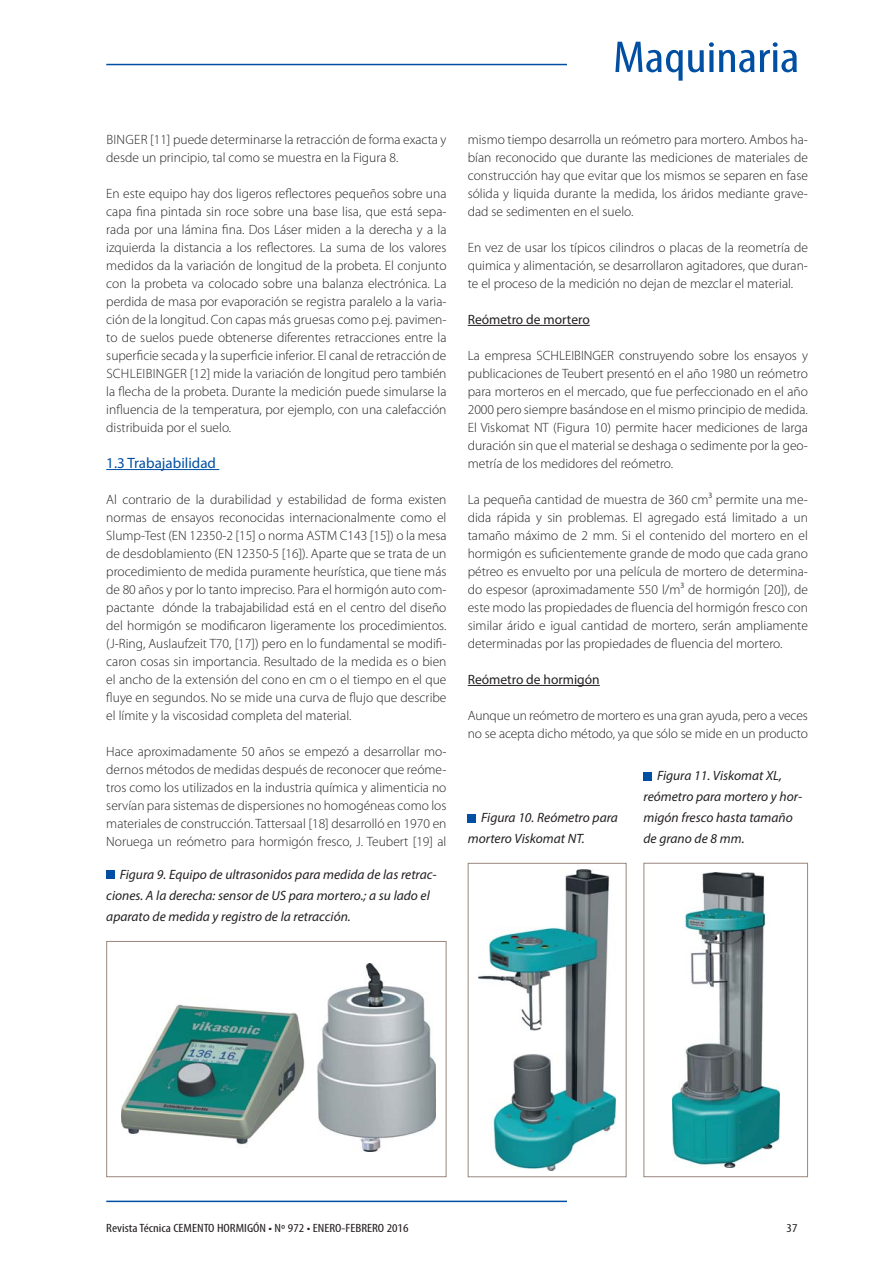
<style>
.page{position:relative;width:893px;height:1263px;background:#fff}
.page>*{position:absolute;margin:0;border:0;box-sizing:border-box;transform-origin:0 0}
.t1{font:condensed 45px "Myriad Pro";color:#004fa3;scale:1.18 1}
.t2{font:15px "Myriad Pro";color:#004fa3}
.t3{font:300 13.5px/18px "Myriad Pro";color:#231f20;text-align:justify}
.t4{font:italic 13.5px/21px "Myriad Pro";color:#231f20}
.t5{font:13.5px "Myriad Pro";color:#231f20}
.t6{font:condensed 12px "Myriad Pro";color:#231f20;scale:1.18 1}
</style>
<div class="page">
<hr style="left:106px;top:1200px;width:461px;height:2px;background:#004fa3">
<hr style="left:106px;top:64px;width:461px;height:1px;background:#004fa3">
<hr style="left:106px;top:469px;width:113px;height:1px;background:#004fa3">
<hr style="left:468px;top:325px;width:122px;height:1px;background:#231f20">
<hr style="left:468px;top:685px;width:132px;height:1px;background:#231f20">
<img style="left:479px;top:870px;width:137px;height:300px">
<div style="left:468px;top:863px;width:158px;height:314px;border:1px solid #99877d"></div>
<img style="left:122px;top:964px;width:313px;height:187px">
<div style="left:106px;top:941px;width:340px;height:236px;border:1px solid #99877d"></div>
<div style="left:468px;top:814px;width:8px;height:8px;background:#004fa3"></div>
<div style="left:106px;top:871px;width:8px;height:8px;background:#004fa3"></div>
<img style="left:672px;top:873px;width:107px;height:294px">
<div style="left:643px;top:863px;width:165px;height:314px;border:1px solid #99877d"></div>
<div style="left:643px;top:772px;width:9px;height:8px;background:#004fa3"></div>
<p class="t3" style="left:106px;top:132px;width:342px">BINGER [11] puede determinarse la retracción de forma exacta y desde un principio, tal como se muestra en la Figura 8.</p>
<p class="t3" style="left:106px;top:186px;width:342px">En este equipo hay dos ligeros reflectores pequeños sobre una capa fina pintada sin roce sobre una base lisa, que está sepa&shy;rada por una lámina fina. Dos Láser miden a la derecha y a la izquierda la distancia a los reflectores. La suma de los valores medidos da la variación de longitud de la probeta. El conjunto con la probeta va colocado sobre una balanza electrónica. La perdida de masa por evaporación se registra paralelo a la varia&shy;ción de la longitud. Con capas más gruesas como p.ej. pavimen&shy;to de suelos puede obtenerse diferentes retracciones entre la superficie secada y la superficie inferior. El canal de retracción de SCHLEIBINGER [12] mide la variación de longitud pero también la flecha de la probeta. Durante la medición puede simularse la influencia de la temperatura, por ejemplo, con una calefacción distribuida por el suelo.</p>
<p class="t2" style="left:106px;top:457px;width:111px">1.3 Trabajabilidad</p>
<p class="t3" style="left:106px;top:492px;width:342px">Al contrario de la durabilidad y estabilidad de forma existen normas de ensayos reconocidas internacionalmente como el Slump-Test (EN 12350-2 [15] o norma ASTM C143 [15]) o la mesa de desdoblamiento (EN 12350-5 [16]). Aparte que se trata de un procedimiento de medida puramente heurística, que tiene más de 80 años y por lo tanto impreciso. Para el hormigón auto com&shy;pactante dónde la trabajabilidad está en el centro del diseño del hormigón se modificaron ligeramente los procedimientos. (J-Ring, Auslaufzeit T70, [17]) pero en lo fundamental se modifi&shy;caron cosas sin importancia. Resultado de la medida es o bien el ancho de la extensión del cono en cm o el tiempo en el que fluye en segundos. No se mide una curva de flujo que describe el límite y la viscosidad completa del material.</p>
<p class="t3" style="left:106px;top:744px;width:342px">Hace aproximadamente 50 años se empezó a desarrollar mo&shy;dernos métodos de medidas después de reconocer que reóme&shy;tros como los utilizados en la industria química y alimenticia no servían para sistemas de dispersiones no homogéneas como los materiales de construcción. Tattersaal [18] desarrolló en 1970 en Noruega un reómetro para hormigón fresco, J. Teubert [19] al</p>
<p class="t4" style="left:106px;top:865px;width:332px;text-indent:13px">Figura 9. Equipo de ultrasonidos para medida de las retrac&shy;ciones. A la derecha: sensor de US para mortero.; a su lado el aparato de medida y registro de la retracción.</p>
<h1 class="t1" style="left:613px;top:40px;width:159px">Maquinaria</h1>
<p class="t3" style="left:468px;top:132px;width:342px">mismo tiempo desarrolla un reómetro para mortero. Ambos ha&shy;bían reconocido que durante las mediciones de materiales de construcción hay que evitar que los mismos se separen en fase sólida y liquida durante la medida, los áridos mediante grave&shy;dad se sedimenten en el suelo.</p>
<p class="t3" style="left:468px;top:240px;width:342px">En vez de usar los típicos cilindros o placas de la reometría de quimica y alimentación, se desarrollaron agitadores, que duran&shy;te el proceso de la medición no dejan de mezclar el material.</p>
<p class="t5" style="left:468px;top:314px;width:124px">Reómetro de mortero</p>
<p class="t3" style="left:468px;top:348px;width:342px">La empresa SCHLEIBINGER construyendo sobre los ensayos y publicaciones de Teubert presentó en el año 1980 un reómetro para morteros en el mercado, que fue perfeccionado en el año 2000 pero siempre basándose en el mismo principio de medida.<br>El Viskomat NT (Figura 10) permite hacer mediciones de larga duración sin que el material se deshaga o sedimente por la geo&shy;metría de los medidores del reómetro.</p>
<p class="t3" style="left:468px;top:492px;width:342px">La pequeña cantidad de muestra de 360 cm3 permite una me&shy;dida rápida y sin problemas. El agregado está limitado a un tamaño máximo de 2 mm. Si el contenido del mortero en el hormigón es suficientemente grande de modo que cada grano pétreo es envuelto por una película de mortero de determina&shy;do espesor (aproximadamente 550 l/m3 de hormigón [20]), de este modo las propiedades de fluencia del hormigón fresco con similar árido e igual cantidad de mortero, serán ampliamente determinadas por las propiedades de fluencia del mortero.</p>
<p class="t5" style="left:468px;top:674px;width:133px">Reómetro de hormigón</p>
<p class="t3" style="left:468px;top:708px;width:342px">Aunque un reómetro de mortero es una gran ayuda, pero a veces no se acepta dicho método, ya que sólo se mide en un producto</p>
<p class="t4" style="left:468px;top:809px;width:152px;text-indent:13px">Figura 10. Reómetro para mortero Viskomat NT.</p>
<p class="t4" style="left:643px;top:767px;width:160px;text-indent:13px">Figura 11. Viskomat XL, reómetro para mortero y hor&shy;migón fresco hasta tamaño de grano de 8 mm.</p>
<p class="t6" style="left:106px;top:1224px;width:258px">Revista Técnica CEMENTO HORMIGÓN • Nº 972 • ENERO-FEBRERO 2016</p>
<p class="t6" style="left:787px;top:1224px;width:11px">37</p>
</div>
